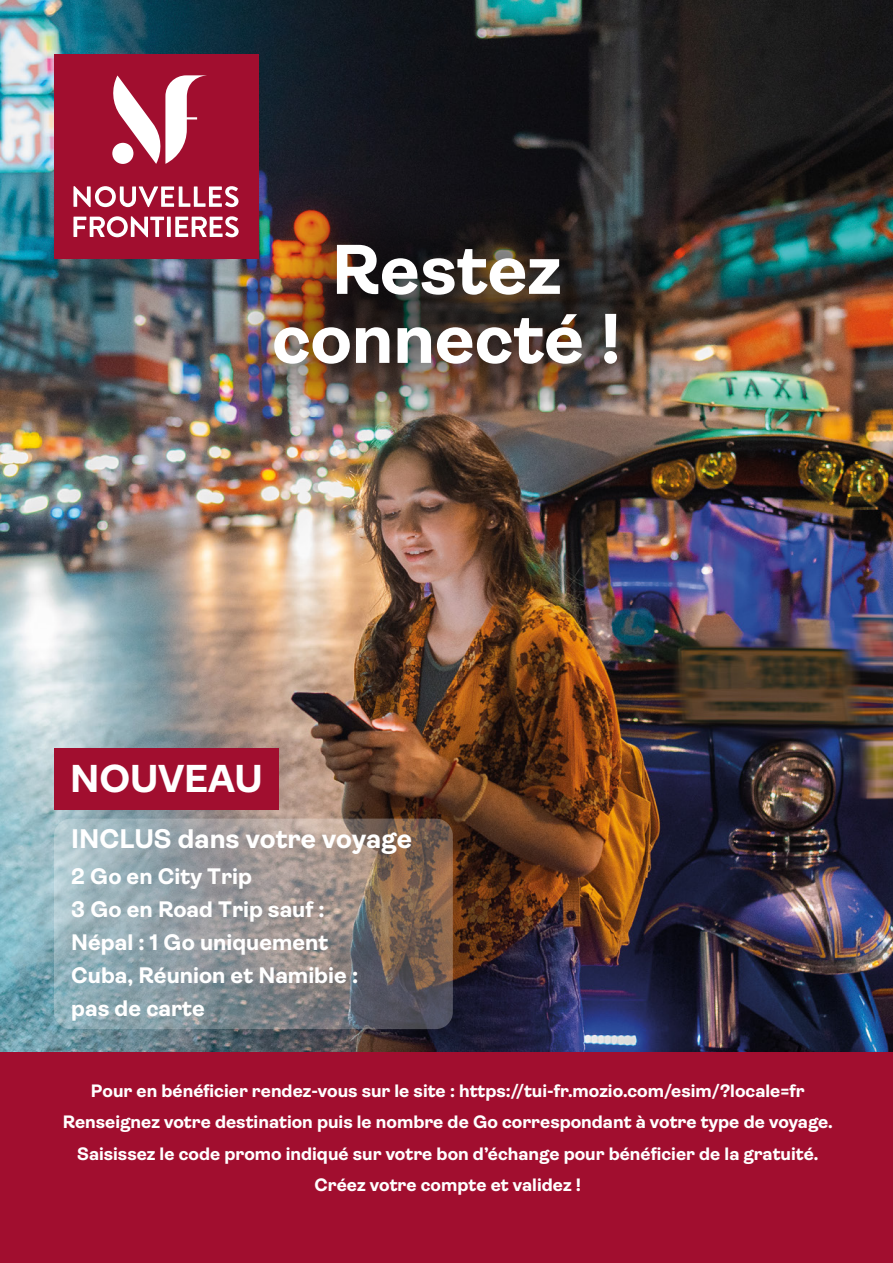
<style>
.page{position:relative;width:893px;height:1263px;background:#fff}
.page>*{position:absolute;margin:0;border:0;box-sizing:border-box;transform-origin:0 0}
.t1{font:700 70.5px/69px "Ambit";color:#fff;text-align:center}
.t2{font:700 39px "Ambit";color:#fff}
.t3{font:700 27px "Ambit";color:#fff}
.t4{font:700 22.5px/33px "Ambit";color:#fff}
.t5{font:700 18px/31.5px "Ambit";color:#fff;text-align:center}
</style>
<div class="page">
<img style="left:0;top:0;width:893px;height:1052px">
<div style="left:54px;top:54px;width:204px;height:204px;background:#a10e2f"></div>
<svg style="left:73px;top:186px;width:130px;height:21px"></svg>
<svg style="left:73px;top:216px;width:91px;height:21px"></svg>
<svg style="left:167px;top:217px;width:4px;height:20px"></svg>
<svg style="left:175px;top:216px;width:28px;height:21px"></svg>
<svg style="left:112px;top:75px;width:95px;height:89px"></svg>
<div style="left:203px;top:172px;width:487px;height:266px;background:#000;opacity:.83"></div>
<div style="left:54px;top:748px;width:225px;height:62px;background:#a10e2f"></div>
<svg style="left:54px;top:819px;width:399px;height:210px;background:#80888d"></svg>
<div style="left:50px;top:821px;width:403px;height:202px;background:#000;opacity:.1"></div>
<div style="left:0;top:1052px;width:893px;height:211px;background:#a10e2f"></div>
<h1 class="t1" style="left:272px;top:236px;width:350px">Restez connecté !</h1>
<h2 class="t2" style="left:70px;top:757px;width:194px">NOUVEAU</h2>
<h3 class="t3" style="left:71px;top:824px;width:342px">INCLUS dans votre voyage</h3>
<p class="t4" style="left:71px;top:860px;width:288px">2 Go en City Trip<br>3 Go en Road Trip sauf :<br>Népal : 1 Go uniquement<br>Cuba, Réunion et Namibie : pas de carte</p>
<p class="t5" style="left:63px;top:1075px;width:771px">Pour en bénéficier rendez-vous sur le site : https://tui-fr.mozio.com/esim/?locale=fr Renseignez votre destination puis le nombre de Go correspondant à votre type de voyage.<br>Saisissez le code promo indiqué sur votre bon d’échange pour bénéficier de la gratuité.<br>Créez votre compte et validez !</p>
</div>
